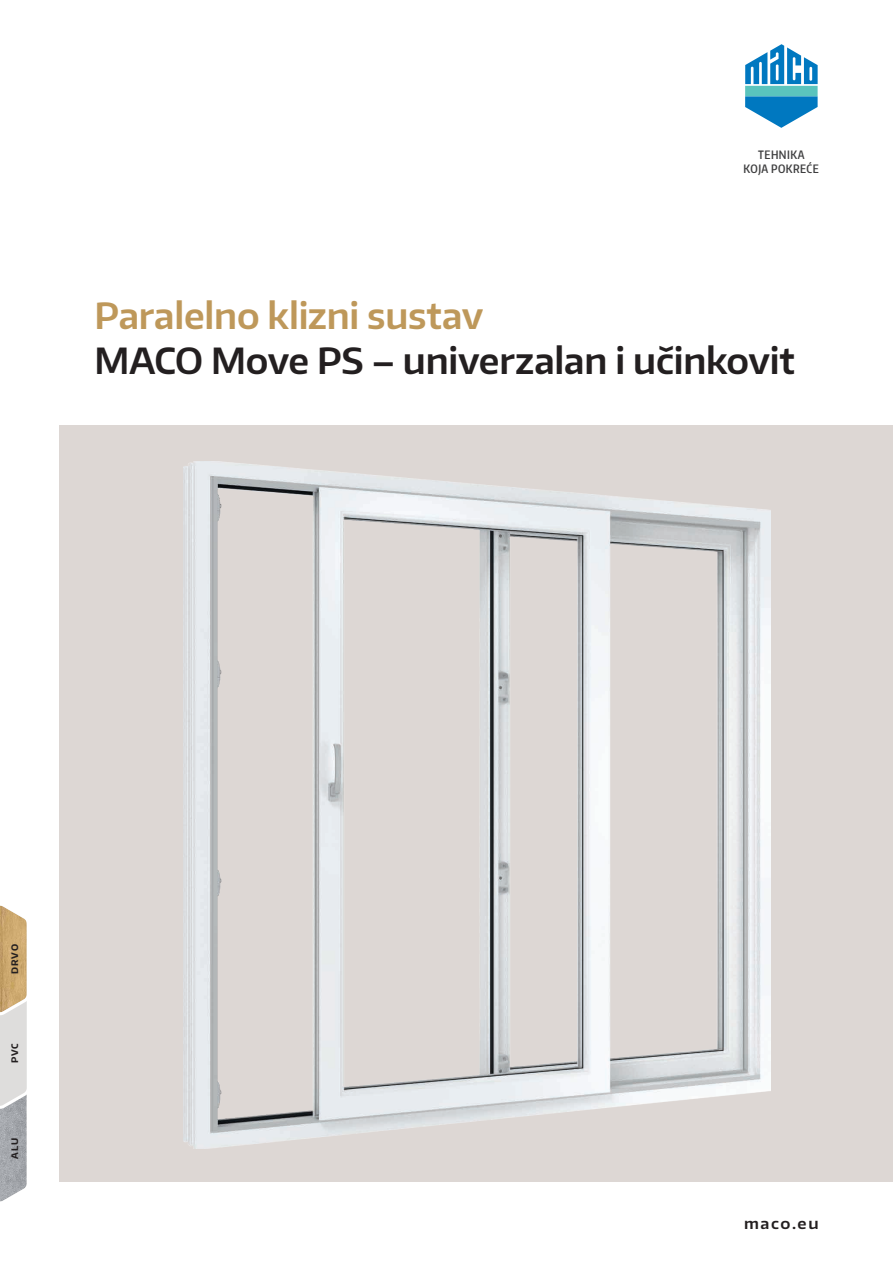
<style>
.page{position:relative;width:893px;height:1263px;background:#fff}
.page>*{position:absolute;margin:0;border:0;box-sizing:border-box;transform-origin:0 0}
.Headline_EN{font:600 36px "Encode Sans Normal";letter-spacing:-.005em;color:#231f20}
.Headline_EN-2{font:600 36px "Encode Sans Normal";letter-spacing:-.005em;color:#be985a}
.URL_U1{font:600 15px "Encode Sans Wide";letter-spacing:.105em;color:#231f20}
.t1{font:600 11.55px/13.6px "Encode Sans Compressed";letter-spacing:.04em;color:#3e3e3f;text-align:center}
.Material_U1{font:700 9px "Encode Sans Normal";letter-spacing:.085em;color:#231f20}
</style>
<div class="page">
<div style="left:60px;top:425px;width:833px;height:757px;background:#ddd7d4"></div>
<svg style="left:0;top:905px;width:27px;height:297px;background:#c8beae"></svg>
<img style="left:183px;top:461px;width:588px;height:687px">
<svg style="left:745px;top:44px;width:73px;height:84px"></svg>
<p class="t1" style="left:744px;top:148px;width:77px">TEHNIKA<br>KOJA POKREĆE</p>
<p class="Headline_EN-2" style="left:95px;top:292px;width:390px">Paralelno klizni sustav</p>
<p class="Headline_EN" style="left:95px;top:337px;width:702px">MACO Move PS – univerzalan i učinkovit</p>
<p class="Material_U1" style="left:9px;top:974px;width:31px;rotate:-90deg">DRVO</p>
<p class="Material_U1" style="left:9px;top:1063px;width:21px;rotate:-90deg">PVC</p>
<p class="Material_U1" style="left:9px;top:1158px;width:22px;rotate:-90deg">ALU</p>
<p class="URL_U1" style="left:744px;top:1213px;width:76px">maco.eu</p>
</div>
